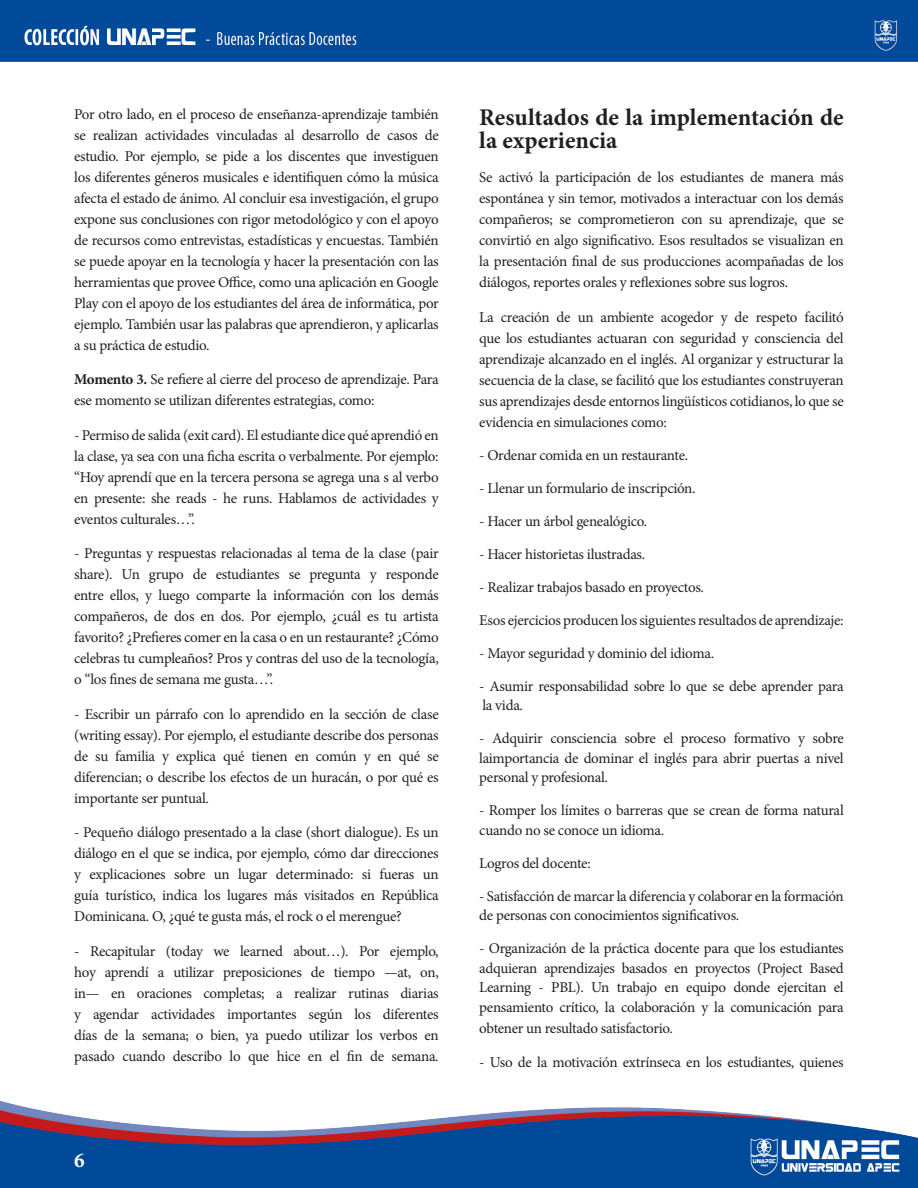
<style>
.page{position:relative;width:918px;height:1188px;background:#fff}
.page>*{position:absolute;margin:0;border:0;box-sizing:border-box;transform-origin:0 0}
.titulo{font:700 24px/22.5px "Minion Pro";color:#231f20}
.t1{font:700 21px "Minion Pro";color:#fff}
.t2{font:15px/21px "Minion Pro";letter-spacing:-.02em;color:#231f20;text-align:justify}
.s1{font-weight:700}
</style>
<div class="page">
<img style="left:0;top:0;width:918px;height:1188px">
<p class="t2" style="left:74px;top:104px;width:366px">Por otro lado, en el proceso de enseñanza-aprendizaje también se realizan actividades vinculadas al desarrollo de casos de estudio. Por ejemplo, se pide a los discentes que investiguen los diferentes géneros musicales e identifiquen cómo la música afecta el estado de ánimo. Al concluir esa investigación, el grupo expone sus conclusiones con rigor metodológico y con el apoyo de recursos como entrevistas, estadísticas y encuestas. También se puede apoyar en la tecnología y hacer la presentación con las herramientas que provee Office, como una aplicación en Google Play con el apoyo de los estudiantes del área de informática, por ejemplo. También usar las palabras que aprendieron, y aplicarlas a su práctica de estudio.</p>
<p class="t2" style="left:74px;top:369px;width:366px"><span class="s1">Momento 3.</span> Se refiere al cierre del proceso de aprendizaje. Para ese momento se utilizan diferentes estrategias, como:</p>
<p class="t2" style="left:74px;top:425px;width:366px">- Permiso de salida (exit card). El estudiante dice qué aprendió en la clase, ya sea con una ficha escrita o verbalmente. Por ejemplo: “Hoy aprendí que en la tercera persona se agrega una s al verbo en presente: she reads - he runs. Hablamos de actividades y eventos culturales…”.</p>
<p class="t2" style="left:74px;top:543px;width:366px">- Preguntas y respuestas relacionadas al tema de la clase (pair share). Un grupo de estudiantes se pregunta y responde entre ellos, y luego comparte la información con los demás compañeros, de dos en dos. Por ejemplo, ¿cuál es tu artista favorito? ¿Prefieres comer en la casa o en un restaurante? ¿Cómo celebras tu cumpleaños? Pros y contras del uso de la tecnología, o “los fines de semana me gusta…”.</p>
<p class="t2" style="left:74px;top:704px;width:366px">- Escribir un párrafo con lo aprendido en la sección de clase (writing essay). Por ejemplo, el estudiante describe dos personas de su familia y explica qué tienen en común y en qué se diferencian; o describe los efectos de un huracán, o por qué es importante ser puntual.</p>
<p class="t2" style="left:74px;top:822px;width:366px">- Pequeño diálogo presentado a la clase (short dialogue). Es un diálogo en el que se indica, por ejemplo, cómo dar direcciones y explicaciones sobre un lugar determinado: si fueras un guía turístico, indica los lugares más visitados en República Dominicana. O, ¿qué te gusta más, el rock o el merengue?</p>
<p class="t2" style="left:74px;top:941px;width:366px">- Recapitular (today we learned about…). Por ejemplo, hoy aprendí a utilizar preposiciones de tiempo —at, on, in— en oraciones completas; a realizar rutinas diarias y agendar actividades importantes según los diferentes días de la semana; o bien, ya puedo utilizar los verbos en pasado cuando describo lo que hice en el fin de semana.</p>
<h2 class="t1" style="left:74px;top:1146px;width:12px">6</h2>
<p class="titulo" style="left:479px;top:106px;width:366px">Resultados de la implementación de la experiencia</p>
<p class="t2" style="left:479px;top:167px;width:366px">Se activó la participación de los estudiantes de manera más espontánea y sin temor, motivados a interactuar con los demás compañeros; se comprometieron con su aprendizaje, que se convirtió en algo significativo. Esos resultados se visualizan en la presentación final de sus producciones acompañadas de los diálogos, reportes orales y reflexiones sobre sus logros.</p>
<p class="t2" style="left:479px;top:307px;width:366px">La creación de un ambiente acogedor y de respeto facilitó que los estudiantes actuaran con seguridad y consciencia del aprendizaje alcanzado en el inglés. Al organizar y estructurar la secuencia de la clase, se facilitó que los estudiantes construyeran sus aprendizajes desde entornos lingüísticos cotidianos, lo que se evidencia en simulaciones como:</p>
<p class="t2" style="left:479px;top:445px;width:210px">- Ordenar comida en un restaurante.</p>
<p class="t2" style="left:479px;top:478px;width:218px">- Llenar un formulario de inscripción.</p>
<p class="t2" style="left:479px;top:511px;width:169px">- Hacer un árbol genealógico.</p>
<p class="t2" style="left:479px;top:544px;width:167px">- Hacer historietas ilustradas.</p>
<p class="t2" style="left:479px;top:577px;width:226px">- Realizar trabajos basado en proyectos.</p>
<p class="t2" style="left:479px;top:610px;width:366px">Esos ejercicios producen los siguientes resultados de aprendizaje:</p>
<p class="t2" style="left:479px;top:643px;width:236px">- Mayor seguridad y dominio del idioma.</p>
<p class="t2" style="left:479px;top:676px;width:366px;line-height:19.5px">- Asumir responsabilidad sobre lo que se debe aprender para la vida.</p>
<p class="t2" style="left:479px;top:729px;width:366px;line-height:19.5px">- Adquirir consciencia sobre el proceso formativo y sobre laimportancia de dominar el inglés para abrir puertas a nivel personal y profesional.</p>
<p class="t2" style="left:479px;top:801px;width:366px;line-height:19.5px">- Romper los límites o barreras que se crean de forma natural cuando no se conoce un idioma.</p>
<p class="t2" style="left:479px;top:853px;width:113px">Logros del docente:</p>
<p class="t2" style="left:479px;top:886px;width:366px;line-height:19.5px">- Satisfacción de marcar la diferencia y colaborar en la formación de personas con conocimientos significativos.</p>
<p class="t2" style="left:479px;top:939px;width:366px;line-height:19.5px">- Organización de la práctica docente para que los estudiantes adquieran aprendizajes basados en proyectos (Project Based Learning - PBL). Un trabajo en equipo donde ejercitan el pensamiento crítico, la colaboración y la comunicación para</p>
<p class="t2" style="left:479px;top:1018px;width:195px">obtener un resultado satisfactorio.</p>
<p class="t2" style="left:479px;top:1052px;width:366px">- Uso de la motivación extrínseca en los estudiantes, quienes</p>
</div>
